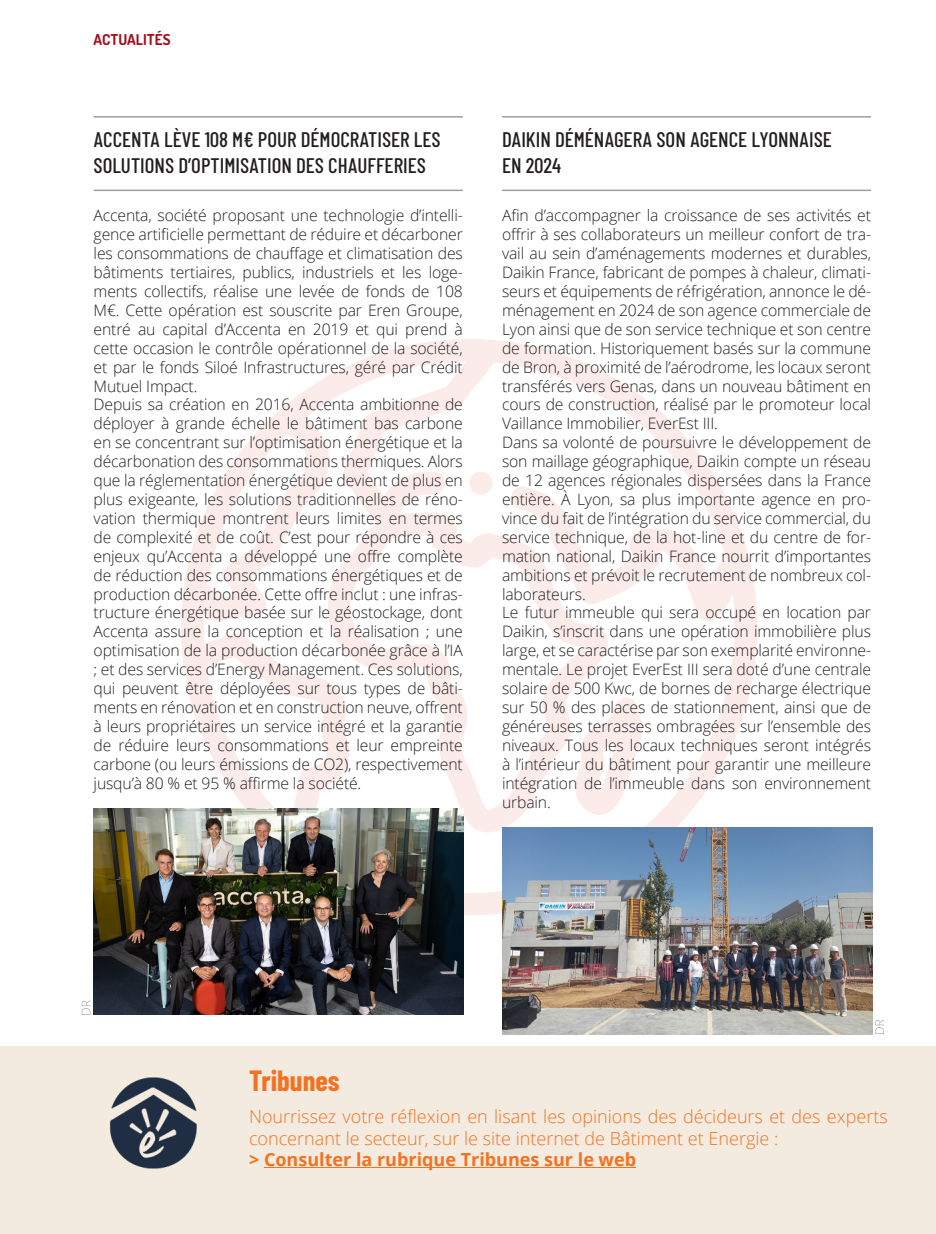
<style>
.page{position:relative;width:936px;height:1234px;background:#fff}
.page>*{position:absolute;margin:0;border:0;box-sizing:border-box;transform-origin:0 0}
.t1{font:700 28.5px "Barlow Condensed";color:#f37121}
.t2{font:500 21px/25.2px "Barlow Condensed";color:#231f20}
.t3{font:300 18px/21.6px "Open Sans";color:#f37121}
.t4{font:700 18px "Open Sans";color:#f37121}
.t5{font:300 15.75px/18.9px "Open Sans";letter-spacing:-.01em;color:#231f20}
.t6{font:700 15px "Dosis";color:#a50b17}
</style>
<div class="page">
<svg style="left:181px;top:339px;width:576px;height:576px"></svg>
<svg style="left:570px;top:697px;width:73px;height:117px"></svg>
<svg style="left:468px;top:470px;width:26px;height:24px"></svg>
<hr style="left:94px;top:116px;width:369px;height:1px;background:#9b9ea2">
<hr style="left:94px;top:189px;width:369px;height:2px;background:#9b9ea2">
<hr style="left:502px;top:116px;width:369px;height:1px;background:#9b9ea2">
<hr style="left:502px;top:189px;width:369px;height:2px;background:#9b9ea2">
<img style="left:94px;top:808px;width:369px;height:206px">
<svg style="left:82px;top:1000px;width:8px;height:14px"></svg>
<img style="left:502px;top:827px;width:370px;height:206px">
<svg style="left:875px;top:1020px;width:8px;height:13px"></svg>
<div style="left:0;top:1046px;width:935px;height:187px;background:#f3ebdf"></div>
<hr style="left:264px;top:1166px;width:372px;height:1px;background:#f37121">
<img style="left:109px;top:1077px;width:88px;height:91px">
<p class="t6" style="left:94px;top:30px;width:78px">ACTUALITÉS</p>
<h2 class="t2" style="left:94px;top:127px;width:348px">ACCENTA LÈVE 108 M€ POUR DÉMOCRATISER LES<br>SOLUTIONS D’OPTIMISATION DES CHAUFFERIES</h2>
<p class="t5" style="left:94px;top:206px;width:371px">Accenta, société proposant une technologie d’intelli&shy;gence artificielle permettant de réduire et décarboner les consommations de chauffage et climatisation des bâtiments tertiaires, publics, industriels et les loge&shy;ments collectifs, réalise une levée de fonds de 108<br>M€. Cette opération est souscrite par Eren Groupe, entré au capital d’Accenta en 2019 et qui prend à cette occasion le contrôle opérationnel de la société, et par le fonds Siloé Infrastructures, géré par Crédit Mutuel Impact.<br>Depuis sa création en 2016, Accenta ambitionne de déployer à grande échelle le bâtiment bas carbone en se concentrant sur l’optimisation énergétique et la décarbonation des consommations thermiques. Alors que la réglementation énergétique devient de plus en plus exigeante, les solutions traditionnelles de réno&shy;vation thermique montrent leurs limites en termes de complexité et de coût. C’est pour répondre à ces enjeux qu’Accenta a développé une offre complète de réduction des consommations énergétiques et de production décarbonée. Cette offre inclut : une infras&shy;tructure énergétique basée sur le géostockage, dont Accenta assure la conception et la réalisation ; une optimisation de la production décarbonée grâce à l’IA ; et des services d’Energy Management. Ces solutions, qui peuvent être déployées sur tous types de bâti&shy;ments en rénovation et en construction neuve, offrent à leurs propriétaires un service intégré et la garantie de réduire leurs consommations et leur empreinte carbone (ou leurs émissions de CO2), respectivement jusqu’à 80 % et 95 % affirme la société.</p>
<h2 class="t2" style="left:502px;top:127px;width:331px">DAIKIN DÉMÉNAGERA SON AGENCE LYONNAISE<br>EN 2024</h2>
<p class="t5" style="left:502px;top:206px;width:370px">Afin d’accompagner la croissance de ses activités et offrir à ses collaborateurs un meilleur confort de tra&shy;vail au sein d’aménagements modernes et durables, Daikin France, fabricant de pompes à chaleur, climati&shy;seurs et équipements de réfrigération, annonce le dé&shy;ménagement en 2024 de son agence commerciale de Lyon ainsi que de son service technique et son centre de formation. Historiquement basés sur la commune de Bron, à proximité de l’aérodrome, les locaux seront transférés vers Genas, dans un nouveau bâtiment en cours de construction, réalisé par le promoteur local Vaillance Immobilier, EverEst III.<br>Dans sa volonté de poursuivre le développement de son maillage géographique, Daikin compte un réseau de 12 agences régionales dispersées dans la France entière. À Lyon, sa plus importante agence en pro&shy;vince du fait de l’intégration du service commercial, du service technique, de la hot-line et du centre de for&shy;mation national, Daikin France nourrit d’importantes ambitions et prévoit le recrutement de nombreux col&shy;laborateurs.<br>Le futur immeuble qui sera occupé en location par Daikin, s’inscrit dans une opération immobilière plus large, et se caractérise par son exemplarité environne&shy;mentale. Le projet EverEst III sera doté d’une centrale solaire de 500 Kwc, de bornes de recharge électrique sur 50 % des places de stationnement, ainsi que de généreuses terrasses ombragées sur l’ensemble des niveaux. Tous les locaux techniques seront intégrés à l’intérieur du bâtiment pour garantir une meilleure intégration de l’immeuble dans son environnement urbain.</p>
<h1 class="t1" style="left:249px;top:1062px;width:92px">Tribunes</h1>
<p class="t3" style="left:249px;top:1104px;width:640px">Nourrissez votre réflexion en lisant les opinions des décideurs et des experts concernant le secteur, sur le site internet de Bâtiment et Energie :</p>
<p class="t4" style="left:249px;top:1146px;width:388px">&gt; Consulter la rubrique Tribunes sur le web</p>
</div>
